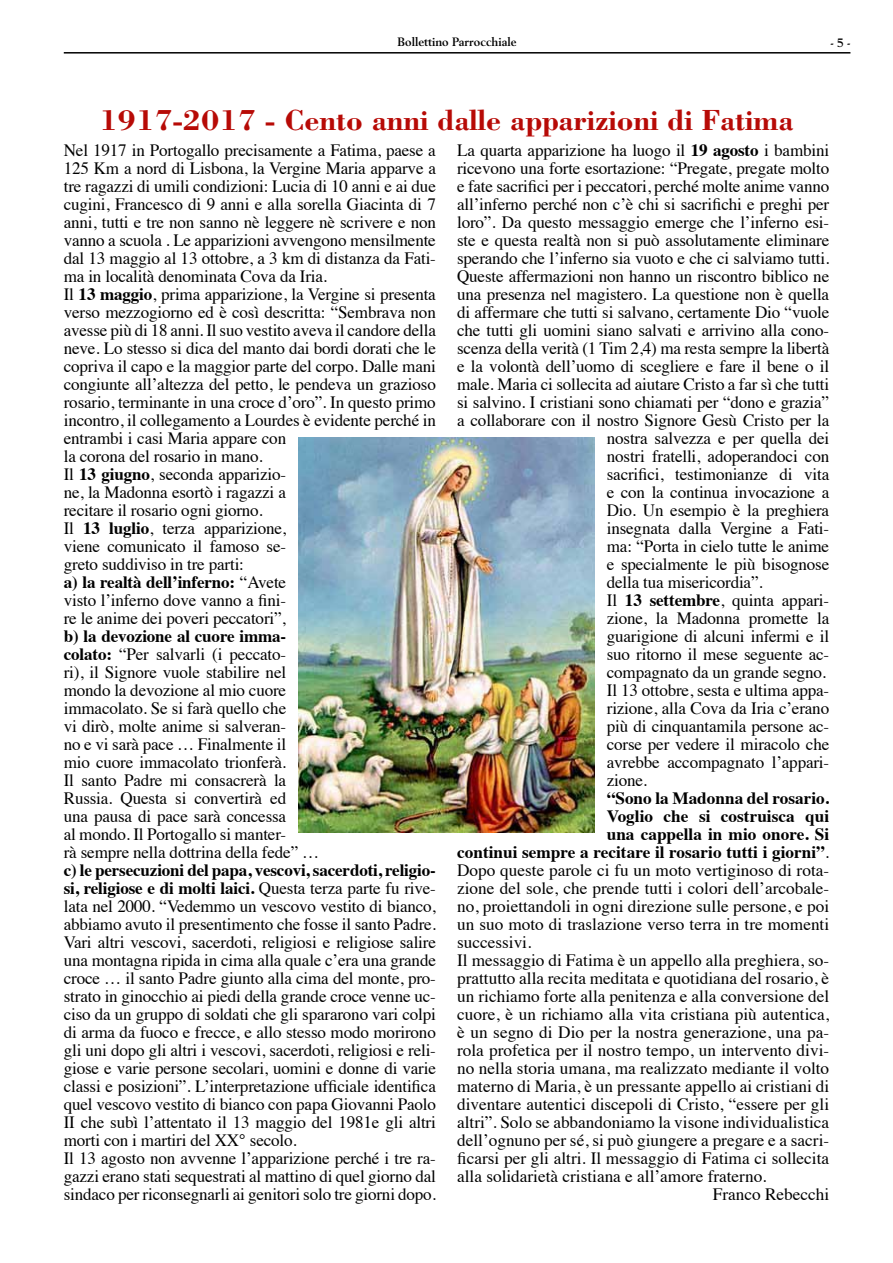
<style>
.page{position:relative;width:893px;height:1263px;background:#fff}
.page>*{position:absolute;margin:0;border:0;box-sizing:border-box;transform-origin:0 0}
.t1{font:700 30px "Bodoni";color:#b70a06}
.t2{font:17.25px/18px "Times";letter-spacing:-.01em;color:#000}
.t3{font:700 17.25px "Times";color:#000}
.t4{font:700 12px "Berling";color:#000}
.s1{font-weight:700}
.s2{font-weight:400}
</style>
<div class="page">
<hr style="left:64px;top:52px;width:786px;height:2px;background:#000">
<img style="left:299px;top:437px;width:295px;height:395px">
<p class="t4" style="left:398px;top:35px;width:120px">Bollettino Parrocchiale</p>
<p class="t4" style="left:830px;top:36px;width:22px">- 5 -</p>
<h1 class="t1" style="left:99px;top:101px;width:696px">1917-2017 - Cento anni dalle apparizioni di Fatima</h1>
<p class="t2" style="left:64px;top:140px;width:374px">Nel 1917 in Portogallo precisamente a Fatima, paese a 125 Km a nord di Lisbona, la Vergine Maria apparve a tre ragazzi di umili condizioni: Lucia di 10 anni e ai due cugini, Francesco di 9 anni e alla sorella Giacinta di 7 anni, tutti e tre non sanno nè leggere nè scrivere e non vanno a scuola . Le apparizioni avvengono mensilmente dal 13 maggio al 13 ottobre, a 3 km di distanza da Fati&shy;ma in località denominata Cova da Iria.<br>Il <span class="s1">13 maggio</span>, prima apparizione, la Vergine si presenta verso mezzogiorno ed è così descritta: “Sembrava non avesse più di 18 anni. Il suo vestito aveva il candore della neve. Lo stesso si dica del manto dai bordi dorati che le copriva il capo e la maggior parte del corpo. Dalle mani congiunte all’altezza del petto, le pendeva un grazioso rosario, terminante in una croce d’oro”. In questo primo incontro, il collegamento a Lourdes è evidente perché in entrambi i casi Maria appare con<br>la corona del rosario in mano.<br>Il <span class="s1">13 giugno</span>, seconda apparizio-<br>ne, la Madonna esortò i ragazzi a<br>recitare il rosario ogni giorno.<br>Il <span class="s1">13 luglio</span>, terza apparizione,<br>viene comunicato il famoso se-<br>greto suddiviso in tre parti:<br><span class="s1">a) la realtà dell’inferno:</span> “Avete<br>visto l’inferno dove vanno a fini-<br>re le anime dei poveri peccatori”,</p>
<p class="t2" style="left:64px;top:626px;width:257px"><span class="s1">b) la devozione al cuore imma&shy;colato:</span> “Per salvarli (i peccato-<br>ri), il Signore vuole stabilire nel mondo la devozione al mio cuore immacolato. Se si farà quello che<br>vi dirò, molte anime si salveran-<br>no e vi sarà pace … Finalmente il<br>mio cuore immacolato trionferà.<br>Il santo Padre mi consacrerà la<br>Russia. Questa si convertirà ed<br>una pausa di pace sarà concessa<br>al mondo. Il Portogallo si manter-<br>rà sempre nella dottrina della fede” …</p>
<p class="t2" style="left:64px;top:860px;width:374px"><span class="s1">c) le persecuzioni del papa, vescovi, sacerdoti, religio&shy;si, religiose e di molti laici.</span> Questa terza parte fu rive&shy;lata nel 2000. “Vedemmo un vescovo vestito di bianco, abbiamo avuto il presentimento che fosse il santo Padre.<br>Vari altri vescovi, sacerdoti, religiosi e religiose salire una montagna ripida in cima alla quale c’era una grande croce … il santo Padre giunto alla cima del monte, pro&shy;strato in ginocchio ai piedi della grande croce venne uc&shy;ciso da un gruppo di soldati che gli spararono vari colpi di arma da fuoco e frecce, e allo stesso modo morirono gli uni dopo gli altri i vescovi, sacerdoti, religiosi e reli&shy;giose e varie persone secolari, uomini e donne di varie classi e posizioni”. L’interpretazione ufficiale identifica quel vescovo vestito di bianco con papa Giovanni Paolo II che subì l’attentato il 13 maggio del 1981e gli altri morti con i martiri del XX° secolo.<br>Il 13 agosto non avvenne l’apparizione perché i tre ra&shy;gazzi erano stati sequestrati al mattino di quel giorno dal sindaco per riconsegnarli ai genitori solo tre giorni dopo.</p>
<p class="t2" style="left:457px;top:139px;width:374px">La quarta apparizione ha luogo il <span class="s1">19 agosto</span> i bambini</p>
<p class="t2" style="left:457px;top:157px;width:374px">ricevono una forte esortazione: “Pregate, pregate molto</p>
<p class="t2" style="left:457px;top:175px;width:374px">e fate sacrifici per i peccatori, perché molte anime vanno</p>
<p class="t2" style="left:457px;top:193px;width:374px">all’inferno perché non c’è chi si sacrifichi e preghi per</p>
<p class="t2" style="left:457px;top:211px;width:374px">loro”. Da questo messaggio emerge che l’inferno esi-</p>
<p class="t2" style="left:457px;top:229px;width:374px">ste e questa realtà non si può assolutamente eliminare</p>
<p class="t2" style="left:457px;top:247px;width:374px">sperando che l’inferno sia vuoto e che ci salviamo tutti.</p>
<p class="t2" style="left:457px;top:265px;width:374px">Queste affermazioni non hanno un riscontro biblico ne</p>
<p class="t2" style="left:457px;top:283px;width:374px">una presenza nel magistero. La questione non è quella</p>
<p class="t2" style="left:457px;top:301px;width:374px">di affermare che tutti si salvano, certamente Dio “vuole</p>
<p class="t2" style="left:457px;top:319px;width:374px">che tutti gli uomini siano salvati e arrivino alla cono-</p>
<p class="t2" style="left:457px;top:337px;width:374px">scenza della verità (1 Tim 2,4) ma resta sempre la libertà</p>
<p class="t2" style="left:457px;top:355px;width:374px">e la volontà dell’uomo di scegliere e fare il bene o il</p>
<p class="t2" style="left:457px;top:373px;width:374px">male. Maria ci sollecita ad aiutare Cristo a far sì che tutti</p>
<p class="t2" style="left:457px;top:391px;width:374px">si salvino. I cristiani sono chiamati per “dono e grazia”</p>
<p class="t2" style="left:457px;top:409px;width:374px">a collaborare con il nostro Signore Gesù Cristo per la</p>
<p class="t2" style="left:607px;top:427px;width:224px">nostra salvezza e per quella dei</p>
<p class="t2" style="left:607px;top:445px;width:224px">nostri fratelli, adoperandoci con</p>
<p class="t2" style="left:607px;top:463px;width:224px">sacrifici, testimonianze di vita</p>
<p class="t2" style="left:607px;top:481px;width:224px">e con la continua invocazione a</p>
<p class="t2" style="left:607px;top:499px;width:224px">Dio. Un esempio è la preghiera</p>
<p class="t2" style="left:607px;top:517px;width:224px">insegnata dalla Vergine a Fati-</p>
<p class="t2" style="left:607px;top:535px;width:224px">ma: “Porta in cielo tutte le anime</p>
<p class="t2" style="left:607px;top:553px;width:224px">e specialmente le più bisognose</p>
<p class="t2" style="left:607px;top:571px;width:157px">della tua misericordia”.</p>
<p class="t2" style="left:607px;top:589px;width:224px">Il <span class="s1">13 settembre</span>, quinta appari-</p>
<p class="t2" style="left:607px;top:607px;width:224px">zione, la Madonna promette la</p>
<p class="t2" style="left:607px;top:625px;width:224px">guarigione di alcuni infermi e il</p>
<p class="t2" style="left:607px;top:643px;width:224px">suo ritorno il mese seguente ac-</p>
<p class="t2" style="left:607px;top:661px;width:221px">compagnato da un grande segno.</p>
<p class="t2" style="left:607px;top:679px;width:224px">Il 13 ottobre, sesta e ultima appa-</p>
<p class="t2" style="left:607px;top:697px;width:224px">rizione, alla Cova da Iria c’erano</p>
<p class="t2" style="left:607px;top:715px;width:224px">più di cinquantamila persone ac-</p>
<p class="t2" style="left:607px;top:733px;width:224px">corse per vedere il miracolo che</p>
<p class="t2" style="left:607px;top:751px;width:224px">avrebbe accompagnato l’appari-</p>
<p class="t2" style="left:607px;top:769px;width:42px">zione.</p>
<p class="t3" style="left:607px;top:782px;width:224px">“Sono la Madonna del rosario.</p>
<p class="t3" style="left:607px;top:800px;width:224px">Voglio che si costruisca qui</p>
<p class="t3" style="left:607px;top:818px;width:224px">una cappella in mio onore. Si</p>
<p class="t3" style="left:457px;top:836px;width:374px">continui sempre a recitare il rosario tutti i giorni”<span class="s2">.</span></p>
<p class="t2" style="left:457px;top:860px;width:374px">Dopo queste parole ci fu un moto vertiginoso di rota-</p>
<p class="t2" style="left:457px;top:878px;width:374px">zione del sole, che prende tutti i colori dell’arcobale-</p>
<p class="t2" style="left:457px;top:896px;width:374px">no, proiettandoli in ogni direzione sulle persone, e poi</p>
<p class="t2" style="left:457px;top:914px;width:374px">un suo moto di traslazione verso terra in tre momenti</p>
<p class="t2" style="left:457px;top:932px;width:76px">successivi.</p>
<p class="t2" style="left:457px;top:950px;width:374px">Il messaggio di Fatima è un appello alla preghiera, so-</p>
<p class="t2" style="left:457px;top:968px;width:374px">prattutto alla recita meditata e quotidiana del rosario, è</p>
<p class="t2" style="left:457px;top:986px;width:374px">un richiamo forte alla penitenza e alla conversione del</p>
<p class="t2" style="left:457px;top:1004px;width:374px">cuore, è un richiamo alla vita cristiana più autentica,</p>
<p class="t2" style="left:457px;top:1022px;width:374px">è un segno di Dio per la nostra generazione, una pa-</p>
<p class="t2" style="left:457px;top:1040px;width:374px">rola profetica per il nostro tempo, un intervento divi-</p>
<p class="t2" style="left:457px;top:1058px;width:374px">no nella storia umana, ma realizzato mediante il volto</p>
<p class="t2" style="left:457px;top:1076px;width:374px">materno di Maria, è un pressante appello ai cristiani di</p>
<p class="t2" style="left:457px;top:1094px;width:374px">diventare autentici discepoli di Cristo, “essere per gli</p>
<p class="t2" style="left:457px;top:1112px;width:374px">altri”. Solo se abbandoniamo la visone individualistica</p>
<p class="t2" style="left:457px;top:1130px;width:374px">dell’ognuno per sé, si può giungere a pregare e a sacri-</p>
<p class="t2" style="left:457px;top:1148px;width:374px">ficarsi per gli altri. Il messaggio di Fatima ci sollecita</p>
<p class="t2" style="left:457px;top:1166px;width:311px">alla solidarietà cristiana e all’amore fraterno.</p>
<p class="t2" style="left:713px;top:1184px;width:118px">Franco Rebecchi</p>
</div>
